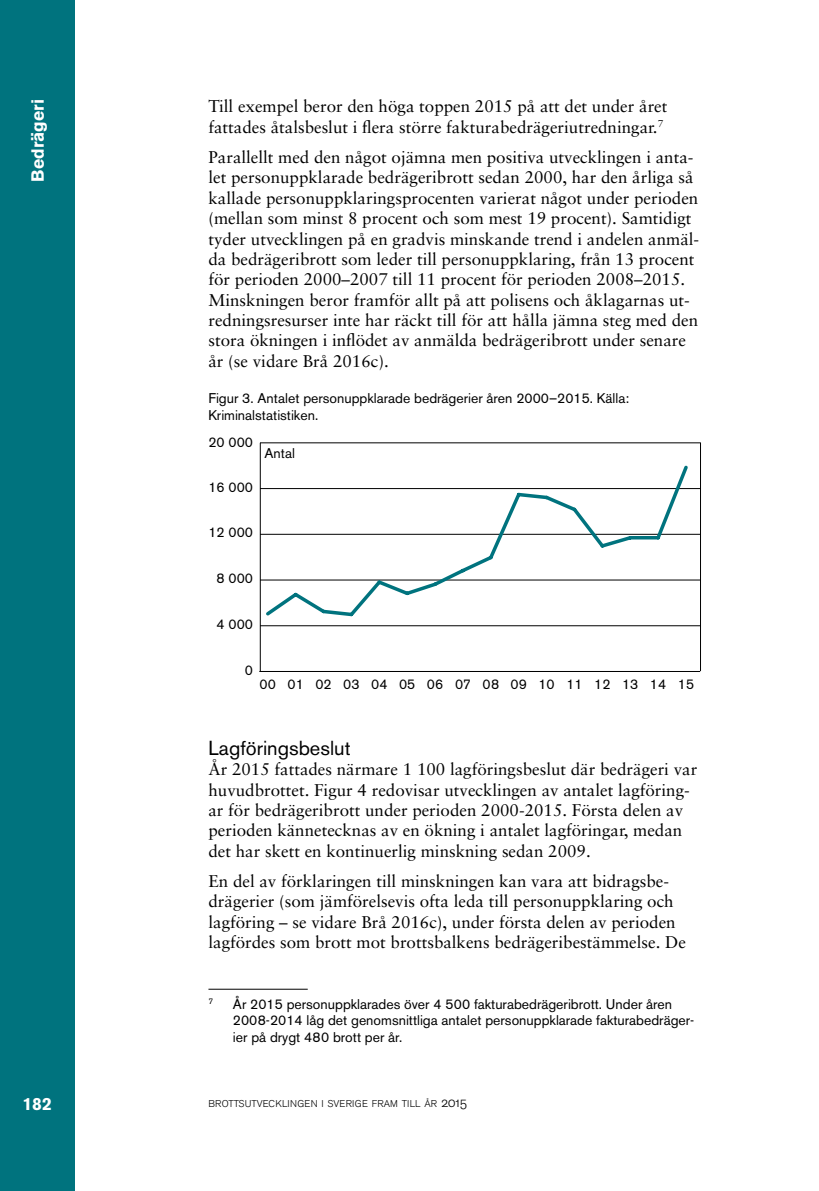
<style>
.page{position:relative;width:819px;height:1191px;background:#fff}
.page>*{position:absolute;margin:0;border:0;box-sizing:border-box;transform-origin:0 0}
.t1{font:20.12px "Akzidenz Grotesk BE";color:#000}
.t2{font:700 17.5px "Akzidenz Grotesk BE";color:#fff}
.t3{font:16.97px/20.3px "Sabon";color:#000}
.t4{font:14px/16.8px "Akzidenz Grotesk BE";color:#000}
.t5{font:9.8px "Akzidenz Grotesk BE Light Os F";letter-spacing:.02em;color:#000}
.t6{font:8.22px "Akzidenz Grotesk BE";color:#000}
.s1{font-size:14px}
</style>
<div class="page">
<div style="left:0;top:0;width:74px;height:1191px;background:#00737e"></div>
<hr style="left:208px;top:989px;width:100px;height:1px;background:#000">
<hr style="left:259px;top:671px;width:441px;height:1px;background:#000">
<hr style="left:260px;top:443px;width:1px;height:228px;background:#000">
<hr style="left:260px;top:625px;width:440px;height:1px;background:#000">
<hr style="left:260px;top:580px;width:440px;height:1px;background:#000">
<hr style="left:260px;top:534px;width:440px;height:1px;background:#000">
<hr style="left:260px;top:488px;width:440px;height:1px;background:#000">
<hr style="left:260px;top:442px;width:440px;height:1px;background:#000">
<svg style="left:263px;top:465px;width:427px;height:152px"></svg>
<hr style="left:700px;top:442px;width:1px;height:229px;background:#000">
<p class="t2" style="left:28px;top:182px;width:84px;rotate:-90deg">Bedrägeri</p>
<p class="t3" style="left:208px;top:96px;width:460px">Till exempel beror den höga toppen 2015 på att det under året fattades åtalsbeslut i flera större fakturabedrägeriutredningar.<sup>7</sup></p>
<p class="t3" style="left:208px;top:147px;width:492px">Parallellt med den något ojämna men positiva utvecklingen i anta&shy;let personuppklarade bedrägeribrott sedan 2000, har den årliga så kallade personuppklaringsprocenten varierat något under perioden (mellan som minst 8 procent och som mest 19 procent). Samtidigt tyder utvecklingen på en gradvis minskande trend i andelen anmäl&shy;da bedrägeribrott som leder till personuppklaring, från 13 procent för perioden 2000–2007 till 11 procent för perioden 2008–2015.<br>Minskningen beror framför allt på att polisens och åklagarnas ut&shy;redningsresurser inte har räckt till för att hålla jämna steg med den stora ökningen i inflödet av anmälda bedrägeribrott under senare år (se vidare Brå 2016c).</p>
<p class="t4" style="left:208px;top:390px;width:422px">Figur 3. Antalet personuppklarade bedrägerier åren 2000–2015. Källa:<br>Kriminalstatistiken.</p>
<p class="t4" style="left:208px;top:434px;width:46px">20 000</p>
<p class="t4" style="left:208px;top:478px;width:46px">16 000</p>
<p class="t4" style="left:264px;top:445px;width:32px">Antal</p>
<p class="t4" style="left:208px;top:524px;width:46px">12 000</p>
<p class="t4" style="left:217px;top:570px;width:38px">8 000</p>
<p class="t4" style="left:217px;top:615px;width:38px">4 000</p>
<p class="t4" style="left:245px;top:661px;width:10px">0</p>
<p class="t4" style="left:259px;top:675px;width:436px">00 01 02 03 04 05 06 07 08 09 10 11 12 13 14 15</p>
<p class="t1" style="left:208px;top:736px;width:144px">Lagföringsbeslut</p>
<p class="t3" style="left:208px;top:759px;width:490px">År 2015 fattades närmare 1 100 lagföringsbeslut där bedrägeri var huvudbrottet. Figur 4 redovisar utvecklingen av antalet lagföring&shy;ar för bedrägeribrott under perioden 2000-2015. Första delen av perioden kännetecknas av en ökning i antalet lagföringar, medan det har skett en kontinuerlig minskning sedan 2009.</p>
<p class="t3" style="left:208px;top:871px;width:479px">En del av förklaringen till minskningen kan vara att bidragsbe&shy;drägerier (som jämförelsevis ofta leda till personuppklaring och lagföring – se vidare Brå 2016c), under första delen av perioden lagfördes som brott mot brottsbalkens bedrägeribestämmelse. De</p>
<p class="t6" style="left:208px;top:996px;width:6px">7</p>
<p class="t4" style="left:233px;top:995px;width:463px">År 2015 personuppklarades över 4 500 fakturabedrägeribrott. Under åren<br>2008-2014 låg det genomsnittliga antalet personuppklarade fakturabedräger&shy;ier på drygt 480 brott per år.</p>
<p class="t2" style="left:22px;top:1093px;width:31px">182</p>
<p class="t5" style="left:208px;top:1098px;width:260px">BROTTSUTVECKLINGEN I SVERIGE FRAM TILL ÅR <span class="s1">2015</span></p>
</div>
